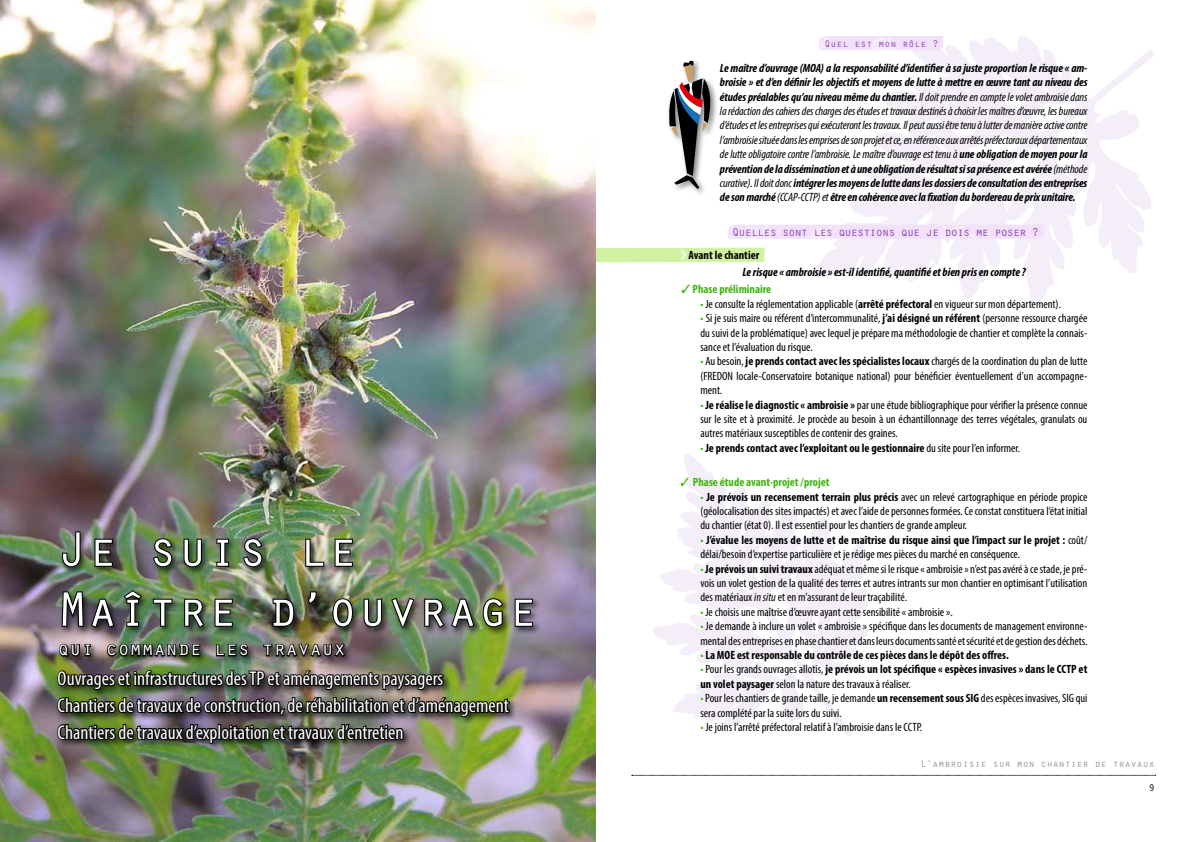
<style>
.page{position:relative;width:1191px;height:842px;background:#fff}
.page>*{position:absolute;margin:0;border:0;box-sizing:border-box;transform-origin:0 0}
.t1{font:50px/60px "Orator Std";color:#fff}
.t2{font:condensed 20px/26.8px "Myriad Pro";color:#fff}
.t3{font:20px "Orator Std";color:#fff}
.t4{font:condensed 12px/14.4px "Myriad Pro";color:#000;text-align:justify}
.t5{font:italic 700 condensed 12px/14.4px "Myriad Pro";letter-spacing:-.005em;color:#000;text-align:justify}
.t6{font:700 condensed 12px/14.4px "Myriad Pro";color:#000}
.t7{font:700 condensed 12px "Myriad Pro";color:#40b312}
.t8{font:12px "Orator Std";letter-spacing:-.08em;color:#8f3fb9}
.t9{font:10px "Orator Std";color:#989898}
.t10{font:10px "Orator Std";color:#8f3fb9}
.t11{font:10px "Orator Std";color:#000}
.s1{font-weight:400}
.s2{color:#40b312}
.s3{font-weight:700}
.s4{font-weight:400;color:#40b312}
.s5{font-style:italic}
</style>
<div class="page">
<svg style="left:632px;top:775px;width:523px;height:1px"></svg>
<svg style="left:813px;top:36px;width:342px;height:269px"></svg>
<svg style="left:652px;top:454px;width:216px;height:282px"></svg>
<img style="left:0;top:0;width:596px;height:842px">
<img style="left:56px;top:516px;width:478px;height:291px">
<svg style="left:728px;top:225px;width:316px;height:14px;background:#f1e3f9"></svg>
<div style="left:666px;top:58px;width:53px;height:139px;background:#000;opacity:.5"></div>
<svg style="left:819px;top:36px;width:124px;height:14px;background:#f1e4f9"></svg>
<svg style="left:666px;top:58px;width:53px;height:131px"></svg>
<div style="left:595px;top:248px;width:169px;height:14px;background:#d2f2a3"></div>
<h1 class="t1" style="left:58px;top:517px;width:482px">Je suis le<br>Maître d’ouvrage</h1>
<h2 class="t3" style="left:58px;top:634px;width:290px">qui commande les travaux</h2>
<h2 class="t2" style="left:58px;top:665px;width:453px">Ouvrages et infrastructures des TP et aménagements paysagers<br>Chantiers de travaux de construction, de réhabilitation et d’aménagement<br>Chantiers de travaux d’exploitation et travaux d’entretien</h2>
<p class="t10" style="left:824px;top:36px;width:115px">Quel est mon rôle ?</p>
<p class="t5" style="left:720px;top:60px;width:369px">Le maître d’ouvrage (MOA) a la responsabilité d’identifier à sa juste proportion le risque « am&shy;broisie » et d’en définir les objectifs et moyens de lutte à mettre en œuvre tant au niveau des études préalables qu’au niveau même du chantier. <span class="s1">Il doit prendre en compte le volet ambroisie dans la rédaction des cahiers des charges des études et travaux destinés à choisir les maîtres d’œuvre, les bureaux d’études et les entreprises qui exécuteront les travaux. Il peut aussi être tenu à lutter de manière active contre l’ambroisie située dans les emprises de son projet et ce, en référence aux arrêtés préfectoraux départementaux de lutte obligatoire contre l’ambroisie. Le maître d’ouvrage est tenu à</span> une obligation de moyen pour la prévention de la dissémination et à une obligation de résultat si sa présence est avérée <span class="s1">(méthode curative). Il doit donc</span> intégrer les moyens de lutte dans les dossiers de consultation des entreprises de son marché <span class="s1">(CCAP-CCTP) et</span> être en cohérence avec la fixation du bordereau de prix unitaire.</p>
<p class="t8" style="left:732px;top:223px;width:308px">Quelles sont les questions que je dois me poser ?</p>
<p class="t6" style="left:688px;top:247px;width:72px">Avant le chantier</p>
<p class="t5" style="left:742px;top:265px;width:285px">Le risque « ambroisie » est-il identifié, quantifié et bien pris en compte ?</p>
<p class="t7" style="left:681px;top:282px;width:91px">✓ Phase préliminaire</p>
<p class="t4" style="left:700px;top:296px;width:362px"><span class="s2">•</span> Je consulte la réglementation applicable (<span class="s3">arrêté préfectoral</span> en vigueur sur mon département).</p>
<p class="t4" style="left:700px;top:311px;width:388px"><span class="s2">•</span> Si je suis maire ou référent d’intercommunalité, <span class="s3">j’ai désigné un référent</span> (personne ressource chargée du suivi de la problématique) avec lequel je prépare ma méthodologie de chantier et complète la connais&shy;sance et l’évaluation du risque.</p>
<p class="t4" style="left:700px;top:354px;width:388px"><span class="s2">•</span> Au besoin, <span class="s3">je prends contact avec les spécialistes locaux</span> chargés de la coordination du plan de lutte (FREDON locale-Conservatoire botanique national) pour bénéficier éventuellement d’un accompagne&shy;ment.</p>
<p class="t4" style="left:700px;top:397px;width:388px"><span class="s2">•</span> <span class="s3">Je réalise le diagnostic « ambroisie »</span> par une étude bibliographique pour vérifier la présence connue sur le site et à proximité. Je procède au besoin à un échantillonnage des terres végétales, granulats ou autres matériaux susceptibles de contenir des graines.</p>
<p class="t6" style="left:700px;top:440px;width:321px"><span class="s4">•</span> Je prends contact avec l’exploitant ou le gestionnaire <span class="s1">du site pour l’en informer.</span></p>
<p class="t7" style="left:680px;top:475px;width:150px">✓ Phase étude avant-projet /projet</p>
<p class="t4" style="left:700px;top:489px;width:388px"><span class="s2">•</span> <span class="s3">Je prévois un recensement terrain plus précis</span> avec un relevé cartographique en période propice (géolocalisation des sites impactés) et avec l’aide de personnes formées. Ce constat constituera l’état initial du chantier (état 0). Il est essentiel pour les chantiers de grande ampleur.</p>
<p class="t4" style="left:700px;top:532px;width:388px"><span class="s2">•</span> <span class="s3">J’évalue les moyens de lutte et de maîtrise du risque ainsi que l’impact sur le projet :</span> coût/ délai/besoin d’expertise particulière et je rédige mes pièces du marché en conséquence.</p>
<p class="t4" style="left:700px;top:561px;width:388px"><span class="s2">•</span> <span class="s3">Je prévois un suivi travaux</span> adéquat et même si le risque « ambroisie » n’est pas avéré à ce stade, je pré&shy;vois un volet gestion de la qualité des terres et autres intrants sur mon chantier en optimisant l’utilisation des matériaux <span class="s5">in situ</span> et en m’assurant de leur traçabilité.</p>
<p class="t4" style="left:700px;top:604px;width:254px"><span class="s2">•</span> Je choisis une maîtrise d’œuvre ayant cette sensibilité « ambroisie ».</p>
<p class="t4" style="left:700px;top:619px;width:388px"><span class="s2">•</span> Je demande à inclure un volet « ambroisie » spécifique dans les documents de management environne&shy;mental des entreprises en phase chantier et dans leurs documents santé et sécurité et de gestion des déchets.</p>
<p class="t6" style="left:700px;top:647px;width:310px"><span class="s4">•</span> La MOE est responsable du contrôle de ces pièces dans le dépôt des offres.</p>
<p class="t6" style="left:700px;top:662px;width:388px"><span class="s4">•</span> <span class="s1">Pour les grands ouvrages allotis,</span> je prévois un lot spécifique « espèces invasives » dans le CCTP et un volet paysager <span class="s1">selon la nature des travaux à réaliser.</span></p>
<p class="t4" style="left:700px;top:691px;width:388px"><span class="s2">•</span> Pour les chantiers de grande taille, je demande <span class="s3">un recensement sous SIG</span> des espèces invasives, SIG qui sera complété par la suite lors du suivi.</p>
<p class="t4" style="left:700px;top:720px;width:223px"><span class="s2">•</span> Je joins l’arrêté préfectoral relatif à l’ambroisie dans le CCTP.</p>
<p class="t9" style="left:920px;top:757px;width:236px">L’ambroisie sur mon chantier de travaux</p>
<p class="t11" style="left:1148px;top:781px;width:7px">9</p>
</div>
